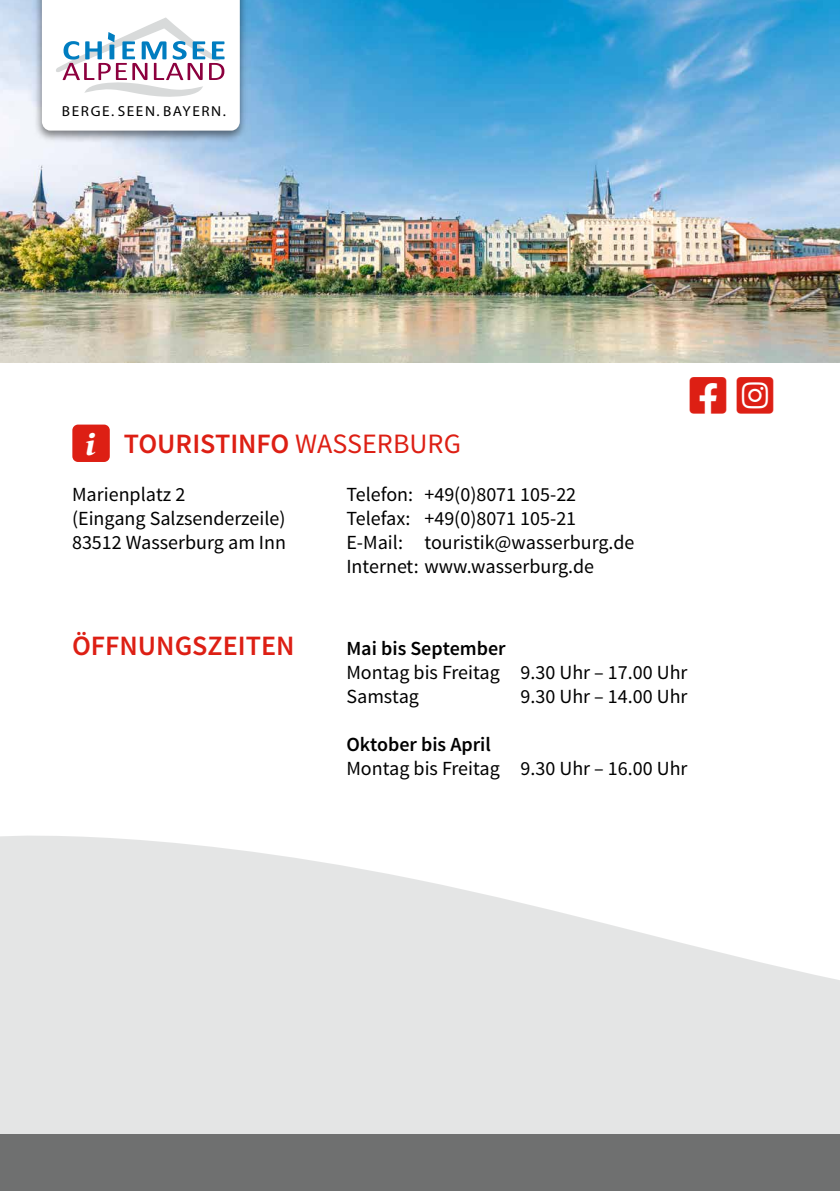
<style>
.page{position:relative;width:840px;height:1191px;background:#fff}
.page>*{position:absolute;margin:0;border:0;box-sizing:border-box;transform-origin:0 0}
.t1{font:700 32px "Park Lane";color:#fff}
.t2{font:600 28px "Source Sans Pro";color:#dd1f14}
.t3{font:20px/24px "Source Sans Pro";color:#000}
.t4{font:600 20px "Source Sans Pro";color:#000}
.t5{font:14.4px "Myriad Pro";letter-spacing:.105em;color:#000;scale:1.05 1}
.s1{font-weight:400}
</style>
<div class="page">
<svg style="left:0;top:835px;width:839px;height:299px;fill:#e4e5e5"></svg>
<img style="left:0;top:0;width:839px;height:363px">
<div style="left:72px;top:424px;width:38px;height:38px;background:#dd1f14;border-radius:6px"></div>
<img style="left:31px;top:0;width:220px;height:146px">
<svg style="left:42px;top:0;width:198px;height:131px"></svg>
<div style="left:0;top:1134px;width:839px;height:57px;background:#6f7070"></div>
<p class="t5" style="left:62px;top:102px;width:158px">BERGE. SEEN. BAYERN.</p>
<h1 class="t1" style="left:84px;top:427px;width:11px">i</h1>
<h2 class="t2" style="left:124px;top:426px;width:339px">TOURISTINFO <span class="s1">WASSERBURG</span></h2>
<p class="t3" style="left:72px;top:483px;width:115px">Marienplatz 2</p>
<p class="t3" style="left:346px;top:483px;width:231px">Telefon: +49(0)8071 105-22</p>
<p class="t3" style="left:72px;top:507px;width:215px">(Eingang Salzsenderzeile)</p>
<p class="t3" style="left:346px;top:507px;width:231px">Telefax: +49(0)8071 105-21</p>
<p class="t3" style="left:72px;top:531px;width:215px">83512 Wasserburg am Inn</p>
<p class="t3" style="left:346px;top:531px;width:289px">E-Mail: touristik@wasserburg.de<br>Internet: www.wasserburg.de</p>
<h2 class="t2" style="left:72px;top:628px;width:224px">ÖFFNUNGSZEITEN</h2>
<p class="t4" style="left:346px;top:635px;width:161px">Mai bis September</p>
<p class="t3" style="left:346px;top:660px;width:342px">Montag bis Freitag 9.30 Uhr – 17.00 Uhr<br>Samstag</p>
<p class="t3" style="left:520px;top:684px;width:168px">9.30 Uhr – 14.00 Uhr</p>
<p class="t4" style="left:346px;top:731px;width:146px">Oktober bis April</p>
<p class="t3" style="left:346px;top:756px;width:342px">Montag bis Freitag 9.30 Uhr – 16.00 Uhr</p>
</div>
